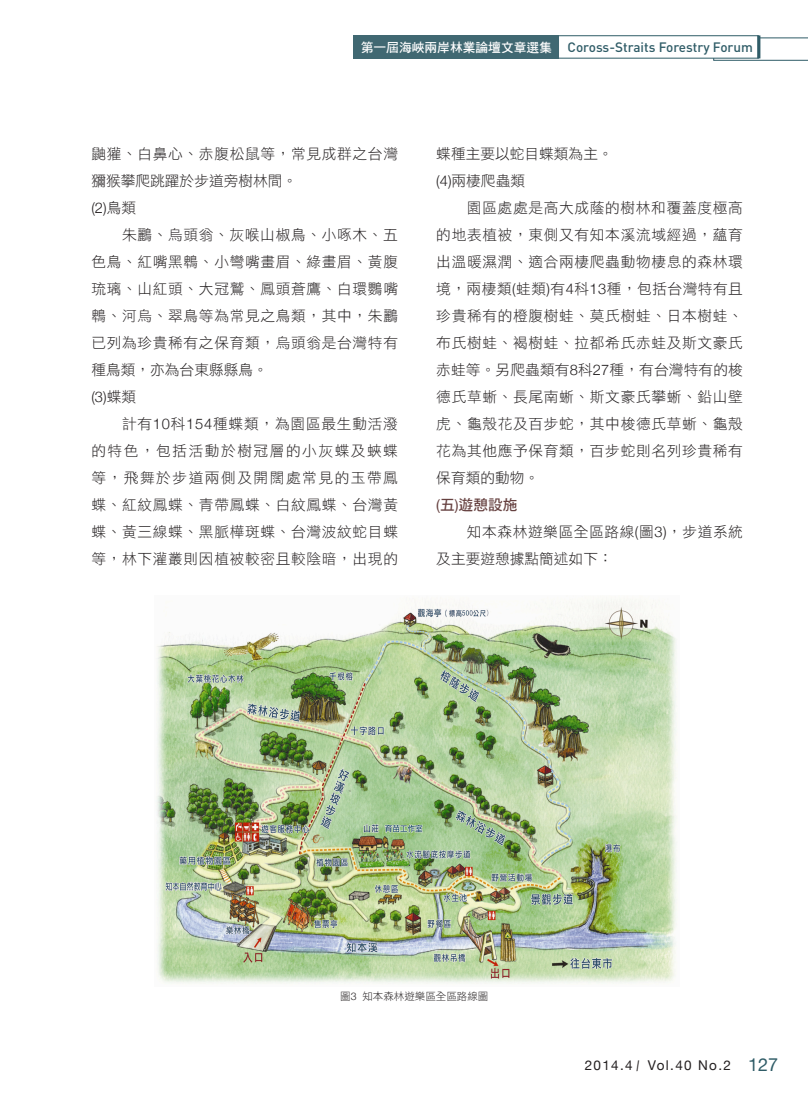
<style>
.page{position:relative;width:808px;height:1106px;background:#fff}
.page>*{position:absolute;margin:0;border:0;box-sizing:border-box;transform-origin:0 0}
.內文{font:14.7px/27px "DF Hei Std W3";letter-spacing:.045em;color:#231f20;text-align:justify}
.內文-2{font:14.7px "DF Hei Std W3";color:#231f20}
.內文-3{font:300 14.7px "Helvetica Neue";color:#231f20}
.內文小標{font:14.7px "DF Hei Std W7";color:#664140}
.t1{font:500 13.5px "DIN";color:#2f5c67}
.t2{font:13.5px "Helvetica Neue";letter-spacing:.1em;color:#231f20}
.圖說{font:10.5px "DF Hei Std W3";color:#231f20}
.s1{font-family:"DF Hei Std W7";font-weight:400;font-size:12.75px;color:#fff}
.s2{font-family:"DF Hei Std W3";font-weight:400}
.s3{font-family:"Helvetica Neue";font-weight:300}
.s4{font-family:"Helvetica Neue"}
.s5{font-size:18px;color:#2f5c67}
</style>
<div class="page">
<svg style="left:713px;top:38px;width:95px;height:23px"></svg>
<div style="left:558px;top:35px;width:201px;height:23px;background:#fff;border:1px solid #2f5c67"></div>
<div style="left:354px;top:35px;width:205px;height:23px;background:#406872"></div>
<hr style="left:757px;top:35px;width:3px;height:23px;background:#2f5c67">
<img style="left:157px;top:599px;width:520px;height:385px">
<p class="t1" style="left:361px;top:38px;width:394px"><span class="s1">第一屆海峽兩岸林業論壇文章選集</span> Coross-Straits Forestry Forum</p>
<p class="內文" style="left:91px;top:140px;width:308px">鼬獾、白鼻心、赤腹松鼠等，常見成群之台灣獼猴攀爬跳躍於步道旁樹林間。</p>
<p class="內文-3" style="left:91px;top:199px;width:46px">(2)<span class="s2">鳥類</span></p>
<p class="內文" style="left:91px;top:221px;width:308px;text-indent:31px">朱鸝、烏頭翁、灰喉山椒鳥、小啄木、五色鳥、紅嘴黑鵯、小彎嘴畫眉、綠畫眉、黃腹琉璃、山紅頭、大冠鷲、鳳頭蒼鷹、白環鸚嘴鵯、河烏、翠鳥等為常見之鳥類，其中，朱鸝已列為珍貴稀有之保育類，烏頭翁是台灣特有種鳥類，亦為台東縣縣鳥。</p>
<p class="內文-3" style="left:91px;top:388px;width:46px">(3)<span class="s2">蝶類</span></p>
<p class="內文" style="left:91px;top:410px;width:308px;text-indent:31px">計有<span class="s3">10</span>科<span class="s3">154</span>種蝶類，為園區最生動活潑的特色，包括活動於樹冠層的小灰蝶及蛺蝶等，飛舞於步道兩側及開闊處常見的玉帶鳳蝶、紅紋鳳蝶、青帶鳳蝶、白紋鳳蝶、台灣黃蝶、黃三線蝶、黑脈樺斑蝶、台灣波紋蛇目蝶等，林下灌叢則因植被較密且較陰暗，出現的</p>
<p class="內文-2" style="left:436px;top:146px;width:178px">蝶種主要以蛇目蝶類為主。</p>
<p class="內文" style="left:436px;top:167px;width:90px"><span class="s3">(4)</span>兩棲爬蟲類</p>
<p class="內文" style="left:436px;top:194px;width:308px;text-indent:31px">園區處處是高大成蔭的樹林和覆蓋度極高的地表植被，東側又有知本溪流域經過，蘊育出溫暖濕潤、適合兩棲爬蟲動物棲息的森林環境，兩棲類<span class="s3">(</span>蛙類<span class="s3">)</span>有<span class="s3">4</span>科<span class="s3">13</span>種，包括台灣特有且珍貴稀有的橙腹樹蛙、莫氏樹蛙、日本樹蛙、布氏樹蛙、褐樹蛙、拉都希氏赤蛙及斯文豪氏赤蛙等。另爬蟲類有<span class="s3">8</span>科<span class="s3">27</span>種，有台灣特有的梭德氏草蜥、長尾南蜥、斯文豪氏攀蜥、鉛山壁虎、龜殼花及百步蛇，其中梭德氏草蜥、龜殼花為其他應予保育類，百步蛇則名列珍貴稀有保育類的動物。</p>
<p class="內文小標" style="left:436px;top:497px;width:83px"><span class="s4">(</span>五<span class="s4">)</span>遊憩設施</p>
<p class="內文" style="left:436px;top:518px;width:308px;text-indent:31px">知本森林遊樂區全區路線<span class="s3">(</span>圖<span class="s3">3)</span>，步道系統及主要遊憩據點簡述如下：</p>
<p class="圖說" style="left:340px;top:990px;width:150px">圖<span class="s3">3</span> 知本森林遊樂區全區路線圖</p>
<p class="t2" style="left:585px;top:1057px;width:50px">2014.4</p>
<p class="t2" style="left:648px;top:1057px;width:132px">Vol.40 No.2 <span class="s5">127</span></p>
</div>
